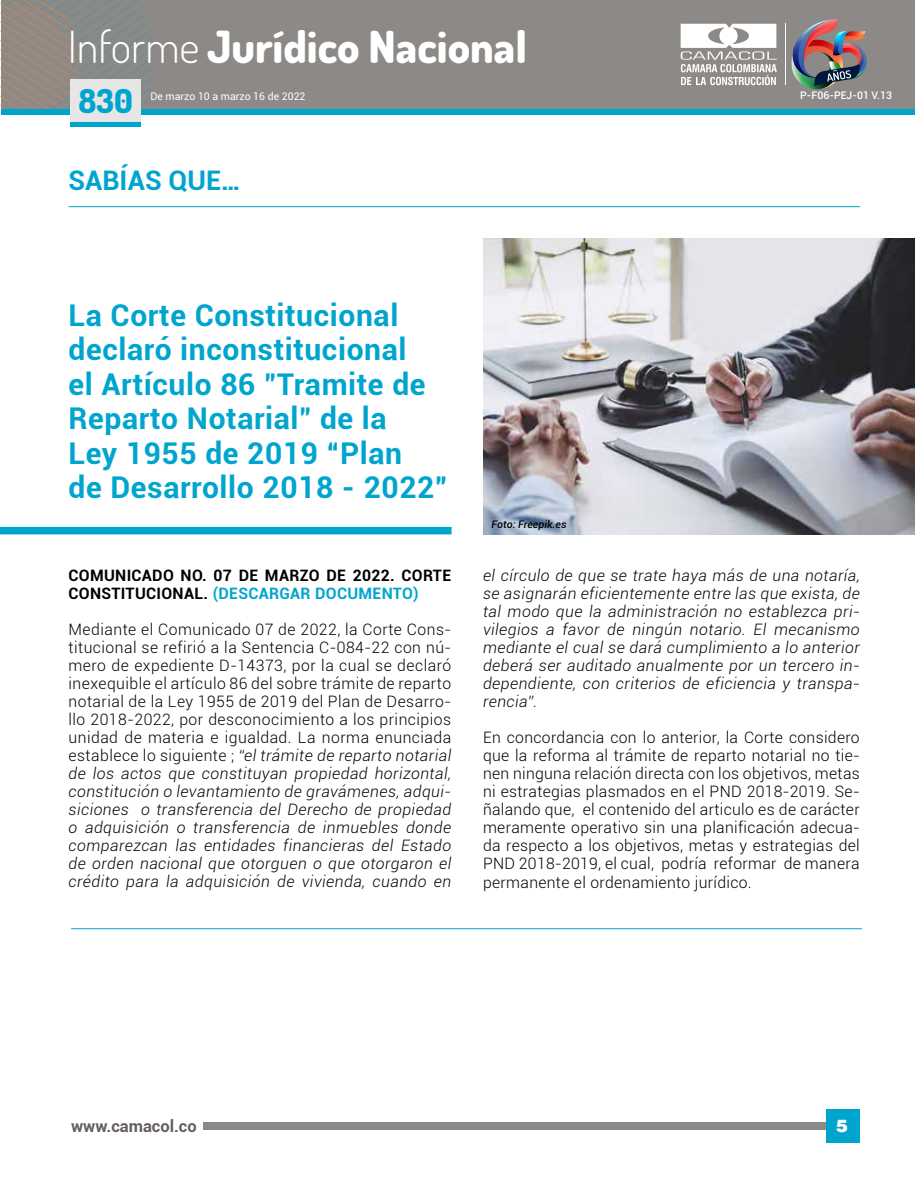
<style>
.page{position:relative;width:915px;height:1191px;background:#fff}
.page>*{position:absolute;margin:0;border:0;box-sizing:border-box;transform-origin:0 0}
.t1{font:800 44.25px "Dosis";color:#fff}
.t2{font:800 33px "Dosis";color:#00a5ce}
.t3{font:700 30px/34.5px "Roboto";letter-spacing:.02em;color:#00a5ce}
.t4{font:700 27px "Roboto";color:#00a5ce}
.t5{font:900 19.5px "Roboto";color:#fff}
.t6{font:900 19.5px "Helvetica";color:#fff}
.t7{font:700 16.5px "Roboto";color:#66605c}
.t8{font:italic 300 15.75px/18px "Roboto";letter-spacing:.03em;color:#000;text-align:justify}
.t9{font:300 15.75px/18px "Roboto";letter-spacing:.02em;color:#000;text-align:justify}
.t10{font:700 15.75px/18px "Roboto";letter-spacing:.02em;color:#000}
.t11{font:700 15.75px "Roboto";letter-spacing:.02em;color:#00a5ce}
.t12{font:10.5px "Roboto";color:#fff}
.t13{font:500 10.5px "Roboto";color:#fff}
.t14{font:italic 500 10.5px "Roboto";color:#000}
.s1{font-weight:300}
.s2{color:#00a5ce}
.s3{font-style:normal}
</style>
<div class="page">
<div style="left:203px;top:1122px;width:655px;height:7px;background:#8c8986"></div>
<div style="left:825px;top:1109px;width:33px;height:34px;background:#00a5ce"></div>
<div style="left:1px;top:0;width:913px;height:108px;background:#8c8986"></div>
<div style="left:1px;top:109px;width:913px;height:5px;background:#00a5ce"></div>
<svg style="left:1px;top:0;width:158px;height:109px"></svg>
<div style="left:70px;top:122px;width:70px;height:5px;background:#00a5ce"></div>
<div style="left:70px;top:79px;width:70px;height:43px;background:#e7e6e6"></div>
<img style="left:791px;top:19px;width:75px;height:70px">
<svg style="left:680px;top:24px;width:96px;height:61px"></svg>
<hr style="left:785px;top:24px;width:1px;height:61px;background:#fff">
<img style="left:483px;top:239px;width:431px;height:295px">
<div style="left:0;top:527px;width:451px;height:7px;background:#00a5ce"></div>
<hr style="left:68px;top:206px;width:791px;height:1px;background:#00a5ce">
<hr style="left:71px;top:928px;width:790px;height:1px;background:#00a5ce">
<h1 class="t1" style="left:68px;top:18px;width:460px"><span class="s1">Informe</span> Jurídico Nacional</h1>
<h2 class="t2" style="left:79px;top:80px;width:56px">830</h2>
<p class="t12" style="left:150px;top:89px;width:156px">De marzo 10 a marzo 16 de 2022</p>
<h3 class="t4" style="left:68px;top:162px;width:174px">Sabías que…</h3>
<h3 class="t3" style="left:68px;top:297px;width:381px">La Corte Constitucional declaró inconstitucional<br>el Artículo 86 "Tramite de<br>Reparto Notarial" de la<br>Ley 1955 de 2019 “Plan<br>de Desarrollo 2018 - 2022”</h3>
<p class="t14" style="left:491px;top:517px;width:76px">Foto: Freepik.es</p>
<p class="t13" style="left:800px;top:87px;width:93px">P-F06-PEJ-01 V.13</p>
<p class="t10" style="left:68px;top:566px;width:374px">Comunicado No. 07 de marzo de 2022. Corte<br>Constit</p>
<p class="t10" style="left:135px;top:584px;width:94px">ucional. <span class="s2">(Des</span></p>
<p class="t11" style="left:248px;top:582px;width:135px">cargar DocumeNt</p>
<p class="t11" style="left:402px;top:582px;width:18px">o)</p>
<p class="t8" style="left:68px;top:620px;width:384px"><span class="s3">Mediante el Comunicado 07 de 2022, la Corte Cons&shy;titucional se refirió a la Sentencia C-084-22 con nú&shy;mero de expediente D-14373, por la cual se declaró inexequible el artículo 86 del sobre trámite de reparto notarial de la Ley 1955 de 2019 del Plan de Desarro&shy;llo 2018-2022, por desconocimiento a los principios unidad de materia e igualdad. La norma enunciada establece lo siguiente ;</span> “el trámite de reparto notarial de los actos que constituyan propiedad horizontal, constitución o levantamiento de gravámenes, adqui&shy;siciones o transferencia del Derecho de propiedad o adquisición o transferencia de inmuebles donde comparezcan las entidades financieras del Estado de orden nacional que otorguen o que otorgaron el crédito para la adquisición de vivienda, cuando en</p>
<p class="t8" style="left:483px;top:566px;width:378px">el círculo de que se trate haya más de una notaría, se asignarán eficientemente entre las que exista, de tal modo que la administración no establezca pri&shy;vilegios a favor de ningún notario. El mecanismo mediante el cual se dará cumplimiento a lo anterior deberá ser auditado anualmente por un tercero in&shy;dependiente, con criterios de eficiencia y transpa&shy;rencia”.</p>
<p class="t9" style="left:483px;top:728px;width:378px">En concordancia con lo anterior, la Corte considero que la reforma al trámite de reparto notarial no tie&shy;nen ninguna relación directa con los objetivos, metas ni estrategias plasmados en el PND 2018-2019. Se&shy;ñalando que, el contenido del articulo es de carácter meramente operativo sin una planificación adecua&shy;da respecto a los objetivos, metas y estrategias del PND 2018-2019, el cual, podría reformar de manera permanente el ordenamiento jurídico.</p>
<p class="t7" style="left:71px;top:1114px;width:127px">www.camacol.co</p>
<p class="t5" style="left:836px;top:1114px;width:13px">1</p>
<p class="t6" style="left:836px;top:1118px;width:13px">5</p>
</div>
